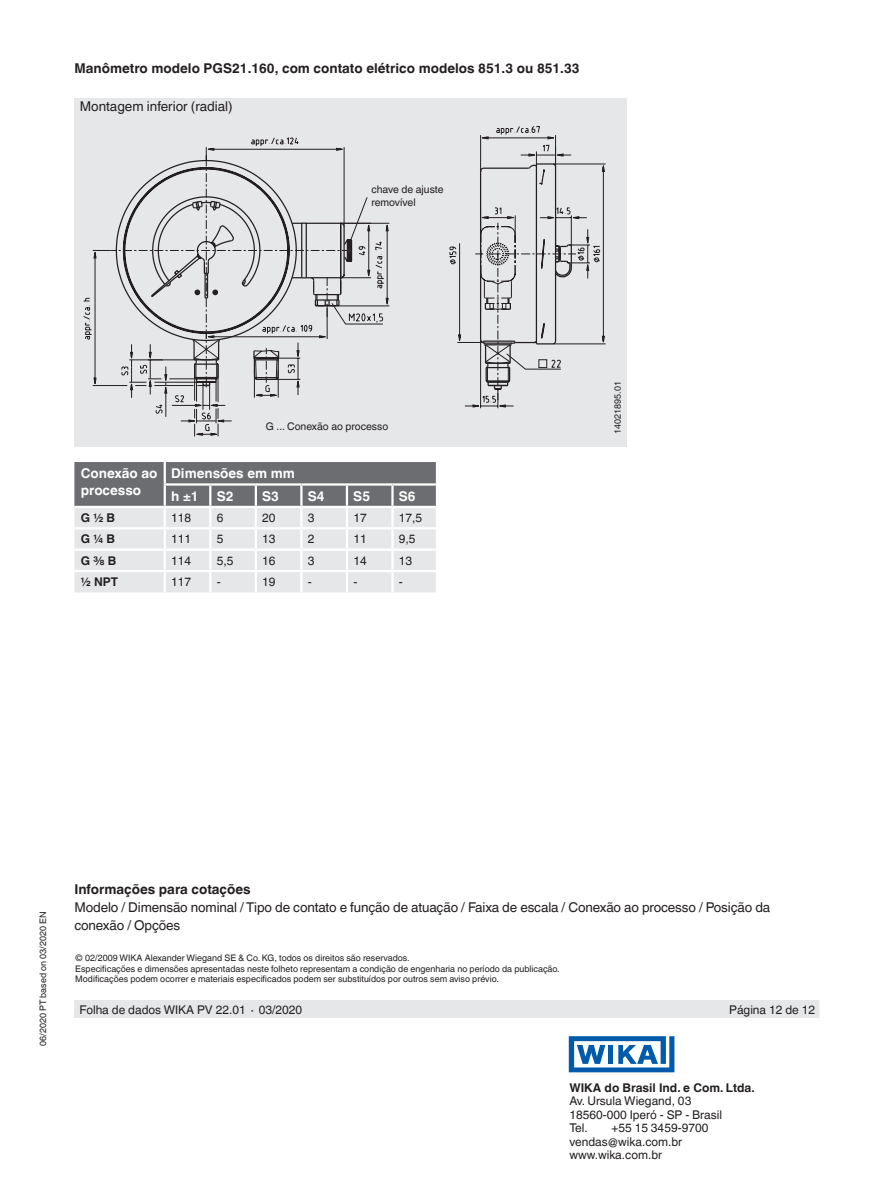
<style>
.page{position:relative;width:893px;height:1188px;background:#fff}
.page>*{position:absolute;margin:0;border:0;box-sizing:border-box;transform-origin:0 0}
.t1{font:13.5px/18px "Helvetica World";letter-spacing:-.01em;color:#231f20}
.t2{font:700 13.5px "Helvetica World";color:#231f20}
.t3{font:700 13.5px/16.5px "Helvetica World";color:#fff}
.t4{font:12px/13.5px "Helvetica World";color:#231f20}
.t5{font:700 12px "Helvetica World";color:#231f20}
.t6{font:10.5px/13.5px "Helvetica World";color:#231f20}
.t7{font:9px/10.5px "Helvetica World";color:#231f20}
</style>
<div class="page">
<div style="left:74px;top:1000px;width:745px;height:18px;background:#e6e7e9"></div>
<svg style="left:569px;top:1036px;width:105px;height:36px"></svg>
<div style="left:74px;top:98px;width:553px;height:348px;background:#e6e7e9"></div>
<svg style="left:74px;top:462px;width:362px;height:130px;background:#bfc0c2"></svg>
<hr style="left:392px;top:549px;width:44px;height:2px;background:#fff">
<hr style="left:391px;top:551px;width:3px;height:19px;background:#fff">
<hr style="left:74px;top:570px;width:91px;height:2px;background:#fff">
<hr style="left:165px;top:570px;width:45px;height:2px;background:#fff">
<hr style="left:164px;top:572px;width:2px;height:20px;background:#fff">
<hr style="left:210px;top:570px;width:46px;height:2px;background:#fff">
<hr style="left:209px;top:572px;width:2px;height:20px;background:#fff">
<hr style="left:256px;top:570px;width:45px;height:2px;background:#fff">
<hr style="left:255px;top:572px;width:2px;height:20px;background:#fff">
<hr style="left:301px;top:570px;width:46px;height:2px;background:#fff">
<hr style="left:300px;top:572px;width:3px;height:20px;background:#fff">
<hr style="left:347px;top:570px;width:45px;height:2px;background:#fff">
<hr style="left:346px;top:572px;width:2px;height:20px;background:#fff">
<hr style="left:392px;top:570px;width:44px;height:2px;background:#fff">
<hr style="left:391px;top:572px;width:3px;height:20px;background:#fff">
<hr style="left:74px;top:506px;width:91px;height:2px;background:#fff">
<hr style="left:165px;top:506px;width:45px;height:2px;background:#fff">
<hr style="left:210px;top:506px;width:46px;height:2px;background:#fff">
<hr style="left:256px;top:506px;width:45px;height:2px;background:#fff">
<hr style="left:301px;top:506px;width:46px;height:2px;background:#fff">
<hr style="left:347px;top:506px;width:45px;height:2px;background:#fff">
<hr style="left:392px;top:506px;width:44px;height:2px;background:#fff">
<svg style="left:83px;top:126px;width:523px;height:311px"></svg>
<h1 class="t2" style="left:74px;top:61px;width:507px">Manômetro modelo PGS21.160, com contato elétrico modelos 851.3 ou 851.33</h1>
<h1 class="t1" style="left:80px;top:98px;width:154px">Montagem inferior (radial)</h1>
<p class="t6" style="left:371px;top:182px;width:74px">chave de ajuste removível</p>
<p class="t6" style="left:266px;top:420px;width:124px">G ... Conexão ao processo</p>
<h1 class="t3" style="left:81px;top:465px;width:78px">Conexão ao processo</h1>
<h1 class="t3" style="left:171px;top:462px;width:125px;line-height:22.5px">Dimensões em mm h ±1</h1>
<h1 class="t3" style="left:217px;top:488px;width:18px">S2</h1>
<h1 class="t3" style="left:262px;top:488px;width:18px">S3</h1>
<h1 class="t3" style="left:308px;top:488px;width:18px">S4</h1>
<h1 class="t3" style="left:353px;top:488px;width:18px">S5</h1>
<h1 class="t3" style="left:399px;top:488px;width:18px">S6</h1>
<h2 class="t5" style="left:81px;top:511px;width:36px">G ½ B</h2>
<h2 class="t4" style="left:171px;top:511px;width:22px">118</h2>
<h2 class="t4" style="left:217px;top:511px;width:8px">6</h2>
<h2 class="t4" style="left:262px;top:511px;width:15px">20</h2>
<h2 class="t4" style="left:308px;top:511px;width:8px">3</h2>
<h2 class="t4" style="left:353px;top:511px;width:15px">17</h2>
<h2 class="t4" style="left:399px;top:511px;width:25px">17,5</h2>
<h2 class="t5" style="left:81px;top:532px;width:36px">G ¼ B</h2>
<h2 class="t4" style="left:171px;top:532px;width:22px">111</h2>
<h2 class="t4" style="left:217px;top:532px;width:8px">5</h2>
<h2 class="t4" style="left:262px;top:532px;width:15px">13</h2>
<h2 class="t4" style="left:308px;top:532px;width:8px">2</h2>
<h2 class="t4" style="left:353px;top:532px;width:15px">11</h2>
<h2 class="t4" style="left:399px;top:532px;width:18px">9,5</h2>
<h2 class="t5" style="left:81px;top:554px;width:37px">G ⅜ B</h2>
<h2 class="t4" style="left:171px;top:554px;width:22px">114</h2>
<h2 class="t4" style="left:217px;top:554px;width:18px">5,5</h2>
<h2 class="t4" style="left:262px;top:554px;width:15px">16</h2>
<h2 class="t4" style="left:308px;top:554px;width:8px">3</h2>
<h2 class="t4" style="left:353px;top:554px;width:15px">14</h2>
<h2 class="t4" style="left:399px;top:554px;width:15px">13</h2>
<h2 class="t5" style="left:81px;top:575px;width:39px">½ NPT</h2>
<h2 class="t4" style="left:171px;top:575px;width:22px">117</h2>
<h2 class="t4" style="left:217px;top:575px;width:5px">-</h2>
<h2 class="t4" style="left:262px;top:575px;width:15px">19</h2>
<h2 class="t4" style="left:308px;top:575px;width:5px">-</h2>
<h2 class="t4" style="left:353px;top:575px;width:5px">-</h2>
<h2 class="t4" style="left:399px;top:575px;width:5px">-</h2>
<p class="t7" style="left:613px;top:434px;width:54px;rotate:-90deg">14021895.01</p>
<p class="t7" style="left:38px;top:1046px;width:136px;rotate:-90deg">06/2020 PT based on 03/2020 EN</p>
<h1 class="t2" style="left:74px;top:882px;width:178px">Informações para cotações</h1>
<h1 class="t1" style="left:74px;top:898px;width:697px">Modelo / Dimensão nominal / Tipo de contato e função de atuação / Faixa de escala / Conexão ao processo / Posição da conexão / Opções</h1>
<p class="t7" style="left:75px;top:953px;width:486px">© 02/2009 WIKA Alexander Wiegand SE &amp; Co. KG, todos os direitos são reservados.<br>Especificações e dimensões apresentadas neste folheto representam a condição de engenharia no período da publicação.<br>Modificações podem ocorrer e materiais especificados podem ser substituídos por outros sem aviso prévio.</p>
<h2 class="t4" style="left:80px;top:1003px;width:224px">Folha de dados WIKA PV 22.01 ∙ 03/2020</h2>
<h2 class="t4" style="left:729px;top:1003px;width:87px">Página 12 de 12</h2>
<h2 class="t5" style="left:569px;top:1080px;width:187px">WIKA do Brasil Ind. e Com. Ltda.</h2>
<h2 class="t4" style="left:569px;top:1094px;width:154px">Av. Ursula Wiegand, 03<br>18560-000 Iperó - SP - Brasil<br>Tel.</h2>
<h2 class="t4" style="left:569px;top:1121px;width:140px;text-indent:42px">+55 15 3459-9700 vendas@wika.com.br www.wika.com.br</h2>
</div>
